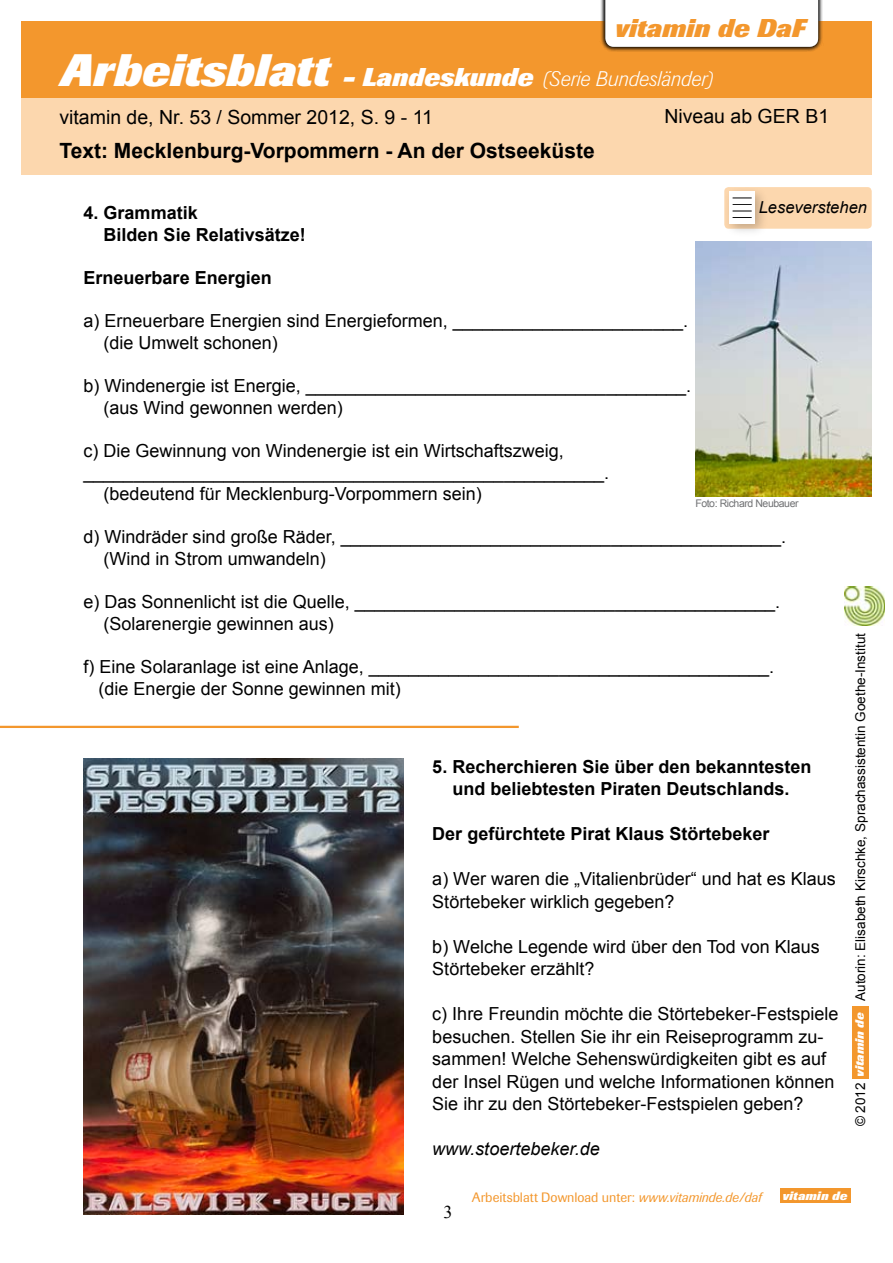
<style>
.page{position:relative;width:893px;height:1263px;background:#fff}
.page>*{position:absolute;margin:0;border:0;box-sizing:border-box;transform-origin:0 0}
.t1{font:italic 800 45px "Imago";color:#fff}
.t2{font:italic 800 25.5px "Imago";color:#fff}
.t3{font:italic 800 25.5px "Imago";letter-spacing:.005em;color:#f3972d}
.t4{font:700 21px "Arial";color:#000}
.t5{font:italic 300 21px "Imago";color:#fff}
.t6{font:19.5px "Arial";color:#000}
.t7{font:18px/22.5px "Arial";color:#000}
.t8{font:700 18px/21.6px "Arial";color:#000}
.t9{font:italic 18px "Arial";color:#000}
.t10{font:italic 16.5px "Arial";color:#000}
.t11{font:13.5px "Arial";color:#000}
.t12{font:13.5px "Imago";color:#f3972d}
.t13{font:italic 800 12px "Imago";letter-spacing:.02em;color:#fff}
.t14{font:10.5px "Arial";letter-spacing:-.04em;color:#707173}
.s1{font-weight:800;font-size:25.5px}
.s2{font-style:italic}
</style>
<div class="page">
<div style="left:780px;top:1189px;width:70px;height:14px;background:#f3972d"></div>
<div style="left:852px;top:1007px;width:16px;height:72px;background:#f3972d"></div>
<img style="left:845px;top:586px;width:39px;height:39px">
<hr style="left:0;top:726px;width:519px;height:2px;background:#f3972d">
<img style="left:696px;top:241px;width:175px;height:255px">
<img style="left:84px;top:758px;width:320px;height:457px">
<div style="left:21px;top:98px;width:851px;height:76px;background:#fcd7ae"></div>
<div style="left:21px;top:21px;width:851px;height:77px;background:#f3972d"></div>
<div style="left:600px;top:0;width:224px;height:52px;background:#000;opacity:.7"></div>
<div style="left:605px;top:0;width:213px;height:47px;background:#fff"></div>
<div style="left:724px;top:187px;width:148px;height:42px;background:#fcd7ae;border-radius:4px"></div>
<div style="left:723px;top:186px;width:46px;height:52px;background:#000;opacity:.22"></div>
<div style="left:729px;top:192px;width:26px;height:32px;background:#fff"></div>
<svg style="left:733px;top:211px;width:19px;height:7px"></svg>
<svg style="left:733px;top:198px;width:19px;height:7px"></svg>
<h1 class="t1" style="left:60px;top:45px;width:271px">Arbeitsblatt</h1>
<h2 class="t3" style="left:615px;top:13px;width:192px">vitamin de DaF</h2>
<h2 class="t2" style="left:362px;top:63px;width:444px">zum Thema Jugend auf dem Lande</h2>
<h2 class="t2" style="left:362px;top:63px;width:183px">Thema Schule</h2>
<p class="t5" style="left:343px;top:67px;width:372px"><span class="s1">- Landeskunde</span> (Serie Bundesländer)</p>
<p class="t6" style="left:59px;top:104px;width:375px">vitamin de, Nr. 53 / Sommer 2012, S. 9 - 11</p>
<p class="t6" style="left:664px;top:104px;width:166px">Niveau ab GER B1</p>
<p class="t4" style="left:60px;top:137px;width:537px">Text: Mecklenburg-Vorpommern - An der Ostseeküste</p>
<p class="t10" style="left:759px;top:197px;width:110px">Leseverstehen</p>
<p class="t8" style="left:104px;top:203px;width:204px;text-indent:-20px">4. Grammatik<br>Bilden Sie Relativsätze!</p>
<p class="t8" style="left:84px;top:268px;width:190px">Erneuerbare Energien</p>
<p class="t7" style="left:104px;top:310px;width:586px;line-height:21.6px;text-indent:-20px">a) Erneuerbare Energien sind Energieformen, _______________________. (die Umwelt schonen)</p>
<p class="t7" style="left:104px;top:375px;width:589px;line-height:21.6px;text-indent:-20px">b) Windenergie ist Energie, ______________________________________. (aus Wind gewonnen werden)</p>
<p class="t7" style="left:84px;top:440px;width:482px">c) Die Gewinnung von Windenergie ist ein Wirtschaftszweig,</p>
<p class="t7" style="left:84px;top:461px;width:527px">____________________________________________________.</p>
<p class="t7" style="left:104px;top:483px;width:380px">(bedeutend für Mecklenburg-Vorpommern sein)</p>
<p class="t7" style="left:104px;top:526px;width:684px;line-height:21.6px;text-indent:-20px">d) Windräder sind große Räder, ____________________________________________. (Wind in Strom umwandeln)</p>
<p class="t7" style="left:104px;top:591px;width:678px;line-height:21.6px;text-indent:-20px">e) Das Sonnenlicht ist die Quelle, __________________________________________. (Solarenergie gewinnen aus)</p>
<p class="t7" style="left:99px;top:656px;width:677px;line-height:21.6px;text-indent:-15px">f) Eine Solaranlage ist eine Anlage, ________________________________________. (die Energie der Sonne gewinnen mit)</p>
<p class="t14" style="left:695px;top:497px;width:105px">Foto: Richard Neubauer</p>
<p class="t11" style="left:852px;top:1001px;width:369px;rotate:-90deg">Autorin: Elisabeth Kirschke, Sprachassistentin Goethe-Institut</p>
<p class="t8" style="left:432px;top:756px;width:381px;line-height:22.5px;text-align:center">5. Recherchieren Sie über den bekanntesten und beliebtesten Piraten Deutschlands.</p>
<p class="t8" style="left:432px;top:824px;width:339px">Der gefürchtete Pirat Klaus Störtebeker</p>
<p class="t7" style="left:432px;top:868px;width:405px">a) Wer waren die „Vitalienbrüder“ und hat es Klaus<br>Störtebeker wirklich gegeben?</p>
<p class="t7" style="left:432px;top:935px;width:389px">b) Welche Legende wird über den Tod von Klaus<br>Störtebeker erzählt?</p>
<p class="t7" style="left:432px;top:1003px;width:408px">c) Ihre Freundin möchte die Störtebeker-Festspiele besuchen. Stellen Sie ihr ein Reiseprogramm zu&shy;sammen! Welche Sehenswürdigkeiten gibt es auf der Insel Rügen und welche Informationen können Sie ihr zu den Störtebeker-Festspielen geben?</p>
<p class="t9" style="left:432px;top:1137px;width:169px">www.stoertebeker.de</p>
<p class="t13" style="left:852px;top:1077px;width:66px;rotate:-90deg">vitamin de</p>
<p class="t11" style="left:852px;top:1126px;width:45px;rotate:-90deg">© 2012</p>
<p class="t12" style="left:472px;top:1189px;width:291px">Arbeitsblatt Download unter: <span class="s2">www.vitaminde.de/daf</span></p>
<p class="t13" style="left:782px;top:1188px;width:66px">vitamin de</p>
</div>
